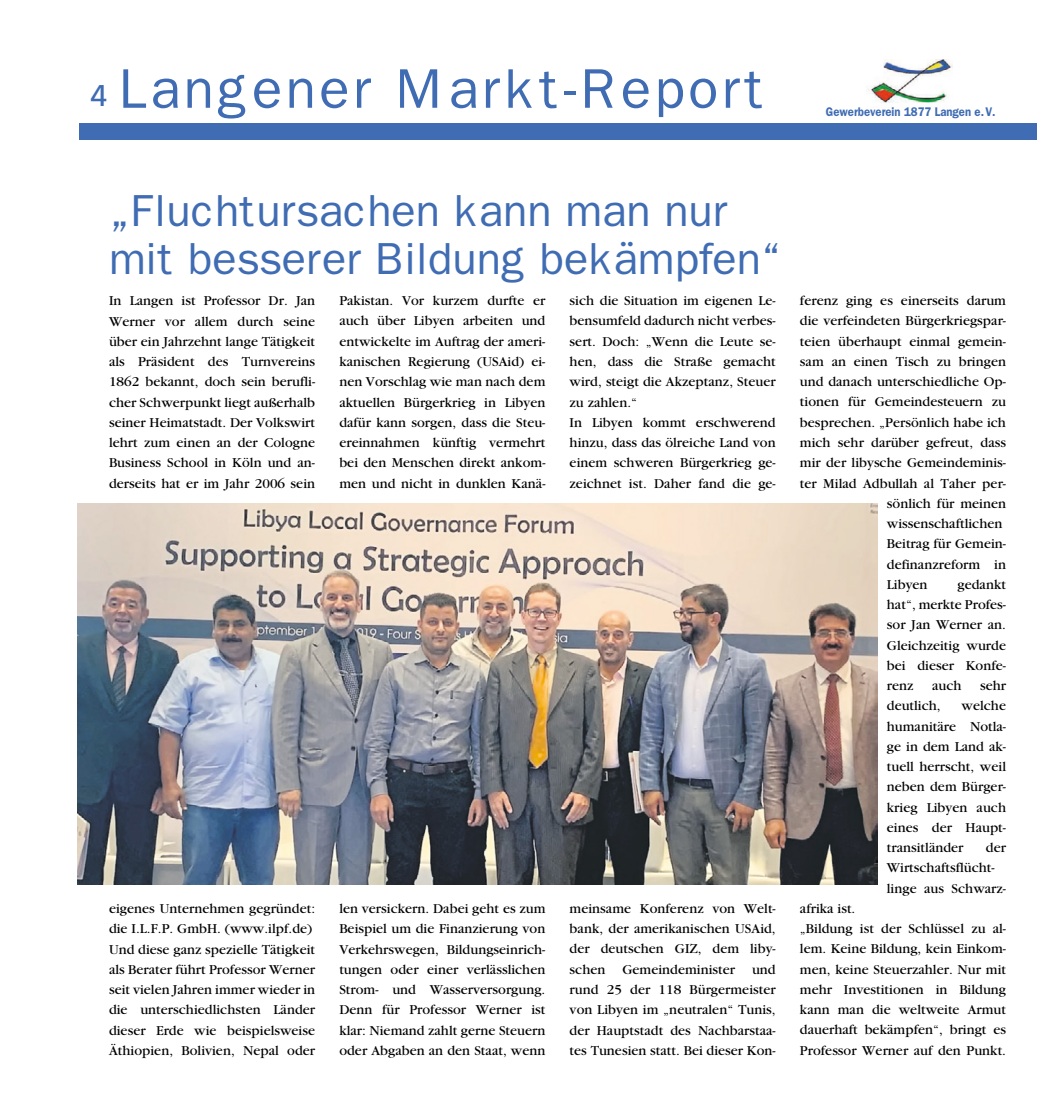
<style>
.page{position:relative;width:1063px;height:1106px;background:#fff}
.page>*{position:absolute;margin:0;border:0;box-sizing:border-box;transform-origin:0 0}
.t1{font:55.95px "Franklin Gothic";letter-spacing:.06em;color:#3f6cb3}
.t2{font:45px/48px "Franklin Gothic";color:#3f6cb3}
.t3{font:30px "Frutiger";color:#3f6cb3}
.t4{font:14.25px/20.2px "Garamond";letter-spacing:.005em;color:#000;text-align:justify}
.t5{font:600 12.6px "Franklin Gothic";color:#3f6cb3;scale:.9 1}
</style>
<div class="page">
<div style="left:80px;top:123px;width:957px;height:17px;background:#3f6cb3"></div>
<img style="left:866px;top:60px;width:87px;height:43px">
<img style="left:78px;top:504px;width:800px;height:381px">
<h3 class="t3" style="left:91px;top:78px;width:18px">4</h3>
<h1 class="t1" style="left:119px;top:57px;width:648px">Langener Markt-Report</h1>
<p class="t5" style="left:826px;top:104px;width:190px">Gewerbeverein 1877 Langen e.V.</p>
<h2 class="t2" style="left:109px;top:187px;width:675px">„Fluchtursachen kann man nur mit besserer Bildung bekämpfen“</h2>
<p class="t4" style="left:109px;top:291px;width:208px">In Langen ist Professor Dr. Jan Werner vor allem durch seine über ein Jahrzehnt lange Tätigkeit als Präsident des Turnvereins 1862 bekannt, doch sein berufli&shy;cher Schwerpunkt liegt außerhalb seiner Heimatstadt. Der Volkswirt lehrt zum einen an der Cologne Business School in Köln und an&shy;derseits hat er im Jahr 2006 sein</p>
<p class="t4" style="left:570px;top:291px;width:208px;text-align:left">sich die Situation im eigenen Le&shy;bensumfeld dadurch nicht verbes&shy;sert. Doch: „Wenn die Leute se&shy;hen, dass die Straße gemacht wird, steigt die Akzeptanz, Steuer zu zahlen.“<br>In Libyen kommt erschwerend hinzu, dass das ölreiche Land von einem schweren Bürgerkrieg ge&shy;zeichnet ist. Daher fand die ge-</p>
<p class="t4" style="left:339px;top:291px;width:208px">Pakistan. Vor kurzem durfte er auch über Libyen arbeiten und entwickelte im Auftrag der ameri&shy;kanischen Regierung (USAid) ei&shy;nen Vorschlag wie man nach dem aktuellen Bürgerkrieg in Libyen dafür kann sorgen, dass die Steu&shy;ereinnahmen künftig vermehrt bei den Menschen direkt ankom&shy;men und nicht in dunklen Kanä-</p>
<p class="t4" style="left:109px;top:898px;width:208px;text-align:left">eigenes Unternehmen gegründet: die I.L.F.P. GmbH. (www.ilpf.de)<br>Und diese ganz spezielle Tätigkeit als Berater führt Professor Werner seit vielen Jahren immer wieder in die unterschiedlichsten Länder dieser Erde wie beispielsweise Äthiopien, Bolivien, Nepal oder</p>
<p class="t4" style="left:339px;top:898px;width:208px">len versickern. Dabei geht es zum Beispiel um die Finanzierung von Verkehrswegen, Bildungseinrich&shy;tungen oder einer verlässlichen Strom- und Wasserversorgung.<br>Denn für Professor Werner ist klar: Niemand zahlt gerne Steuern oder Abgaben an den Staat, wenn</p>
<p class="t4" style="left:570px;top:898px;width:208px">meinsame Konferenz von Welt&shy;bank, der amerikanischen USAid, der deutschen GIZ, dem liby&shy;schen Gemeindeminister und rund 25 der 118 Bürgermeister von Libyen im „neutralen“ Tunis, der Hauptstadt des Nachbarstaa&shy;tes Tunesien statt. Bei dieser Kon-</p>
<p class="t4" style="left:800px;top:291px;width:208px">ferenz ging es einerseits darum</p>
<p class="t4" style="left:800px;top:311px;width:208px">die verfeindeten Bürgerkriegspar-</p>
<p class="t4" style="left:800px;top:331px;width:208px">teien überhaupt einmal gemein-</p>
<p class="t4" style="left:800px;top:351px;width:208px">sam an einen Tisch zu bringen</p>
<p class="t4" style="left:800px;top:372px;width:208px">und danach unterschiedliche Op-</p>
<p class="t4" style="left:800px;top:392px;width:208px">tionen für Gemeindesteuern zu</p>
<p class="t4" style="left:800px;top:412px;width:208px">besprechen. „Persönlich habe ich</p>
<p class="t4" style="left:800px;top:432px;width:208px">mich sehr darüber gefreut, dass</p>
<p class="t4" style="left:800px;top:453px;width:208px">mir der libysche Gemeindeminis-</p>
<p class="t4" style="left:800px;top:473px;width:208px">ter Milad Adbullah al Taher per-</p>
<p class="t4" style="left:887px;top:493px;width:121px">sönlich für meinen</p>
<p class="t4" style="left:887px;top:513px;width:117px">wissenschaftlichen</p>
<p class="t4" style="left:887px;top:534px;width:121px">Beitrag für Gemein-</p>
<p class="t4" style="left:887px;top:554px;width:121px">definanzreform in</p>
<p class="t4" style="left:887px;top:574px;width:42px">Libyen</p>
<p class="t4" style="left:887px;top:574px;width:121px;text-indent:71px">gedankt hat“, merkte Profes&shy;sor Jan Werner an.<br>Gleichzeitig wurde bei dieser Konfe&shy;renz</p>
<p class="t4" style="left:932px;top:675px;width:31px">auch</p>
<p class="t4" style="left:980px;top:675px;width:28px">sehr</p>
<p class="t4" style="left:887px;top:696px;width:55px">deutlich,</p>
<p class="t4" style="left:887px;top:696px;width:121px;text-indent:75px">welche humanitäre Notla&shy;ge in dem Land ak&shy;tuell herrscht, weil neben dem Bürger&shy;krieg Libyen auch eines der Haupt&shy;transitländer</p>
<p class="t4" style="left:887px;top:837px;width:121px;text-align:left;text-indent:99px">der<br>Wirtschaftsflücht&shy;linge aus Schwarz-</p>
<p class="t4" style="left:800px;top:898px;width:208px;text-align:left">afrika ist.<br>„Bildung ist der Schlüssel zu al&shy;lem. Keine Bildung, kein Einkom&shy;men, keine Steuerzahler. Nur mit mehr Investitionen in Bildung kann man die weltweite Armut dauerhaft bekämpfen“, bringt es<br>Professor Werner auf den Punkt.</p>
</div>
